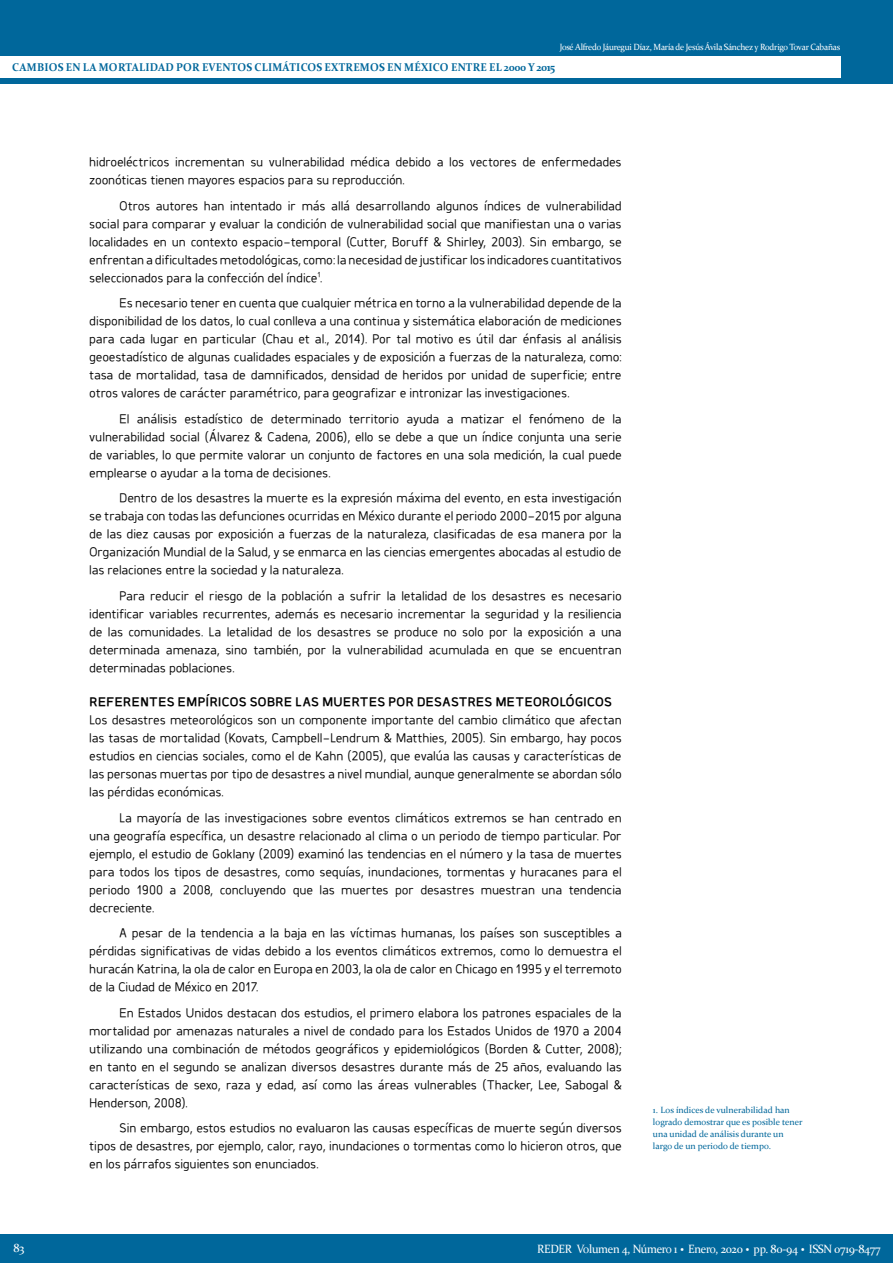
<style>
.page{position:relative;width:893px;height:1263px;background:#fff}
.page>*{position:absolute;margin:0;border:0;box-sizing:border-box;transform-origin:0 0}
.Cuerpo{font:15px/18px "Hospital";letter-spacing:-.015em;color:#000;text-align:justify}
.Cuerpo_PRIMER_PÁRRAF{font:15px/18px "Hospital";letter-spacing:-.015em;color:#000;text-align:justify}
.Subtítulos{font:700 15px "Hospital";letter-spacing:-.015em;color:#000}
.t1{font:12px "Constantia";letter-spacing:-.025em;color:#fff;scale:.95 1}
.t2{font:700 11.25px "Constantia";letter-spacing:.02em;color:#00679b;scale:.95 1}
.Notas{font:9px/12px "Constantia";color:#00679b}
.t3{font:9px "Constantia";letter-spacing:-.025em;color:#fff;scale:.95 1}
.s1{font-weight:700;font-size:18px}
</style>
<div class="page">
<div style="left:0;top:0;width:893px;height:84px;background:#00679b"></div>
<div style="left:0;top:56px;width:840px;height:22px;background:#fff"></div>
<div style="left:0;top:1234px;width:893px;height:29px;background:#00679b"></div>
<p class="t3" style="left:560px;top:41px;width:297px">José Alfredo Jáuregui Díaz, María de Jesús Ávila Sánchez y Rodrigo Tovar Cabañas</p>
<p class="t2" style="left:12px;top:60px;width:573px">CAMBIOS EN LA MORTALIDAD POR EVENTOS CLIMÁTICOS EXTREMOS EN MÉXICO ENTRE EL 2000 Y 2015</p>
<p class="Cuerpo" style="left:89px;top:153px;width:534px">hidroeléctricos incrementan su vulnerabilidad médica debido a los vectores de enfermedades zoonóticas tienen mayores espacios para su reproducción.</p>
<p class="Cuerpo" style="left:89px;top:196px;width:534px;text-indent:30px">Otros autores han intentado ir más allá desarrollando algunos índices de vulnerabilidad social para comparar y evaluar la condición de vulnerabilidad social que manifiestan una o varias localidades en un contexto espacio-temporal (Cutter, Boruff &amp; Shirley, 2003). Sin embargo, se enfrentan a dificultades metodológicas, como: la necesidad de justificar los indicadores cuantitativos seleccionados para la confección del índice<sup>1</sup>.</p>
<p class="Cuerpo" style="left:89px;top:294px;width:534px;text-indent:30px">Es necesario tener en cuenta que cualquier métrica en torno a la vulnerabilidad depende de la disponibilidad de los datos, lo cual conlleva a una continua y sistemática elaboración de mediciones para cada lugar en particular (Chau et al., 2014). Por tal motivo es útil dar énfasis al análisis geoestadístico de algunas cualidades espaciales y de exposición a fuerzas de la naturaleza, como: tasa de mortalidad, tasa de damnificados, densidad de heridos por unidad de superficie; entre otros valores de carácter paramétrico, para geografizar e intronizar las investigaciones.</p>
<p class="Cuerpo" style="left:89px;top:409px;width:534px;text-indent:30px">El análisis estadístico de determinado territorio ayuda a matizar el fenómeno de la vulnerabilidad social (Álvarez &amp; Cadena, 2006), ello se debe a que un índice conjunta una serie de variables, lo que permite valorar un conjunto de factores en una sola medición, la cual puede emplearse o ayudar a la toma de decisiones.</p>
<p class="Cuerpo" style="left:89px;top:489px;width:534px;text-indent:30px">Dentro de los desastres la muerte es la expresión máxima del evento, en esta investigación se trabaja con todas las defunciones ocurridas en México durante el periodo 2000-2015 por alguna de las diez causas por exposición a fuerzas de la naturaleza, clasificadas de esa manera por la Organización Mundial de la Salud, y se enmarca en las ciencias emergentes abocadas al estudio de las relaciones entre la sociedad y la naturaleza.</p>
<p class="Cuerpo" style="left:89px;top:586px;width:534px;text-indent:30px">Para reducir el riesgo de la población a sufrir la letalidad de los desastres es necesario identificar variables recurrentes, además es necesario incrementar la seguridad y la resiliencia de las comunidades. La letalidad de los desastres se produce no solo por la exposición a una determinada amenaza, sino también, por la vulnerabilidad acumulada en que se encuentran determinadas poblaciones.</p>
<p class="Subtítulos" style="left:89px;top:694px;width:525px">REFERENTES EMPÍRICOS SOBRE LAS MUERTES POR DESASTRES METEOROLÓGICOS</p>
<p class="Cuerpo_PRIMER_PÁRRAF" style="left:89px;top:711px;width:534px">Los desastres meteorológicos son un componente importante del cambio climático que afectan las tasas de mortalidad (Kovats, Campbell-Lendrum &amp; Matthies, 2005). Sin embargo, hay pocos estudios en ciencias sociales, como el de Kahn (2005), que evalúa las causas y características de las personas muertas por tipo de desastres a nivel mundial, aunque generalmente se abordan sólo las pérdidas económicas.</p>
<p class="Cuerpo" style="left:89px;top:808px;width:534px;text-indent:30px">La mayoría de las investigaciones sobre eventos climáticos extremos se han centrado en una geografía específica, un desastre relacionado al clima o un periodo de tiempo particular. Por ejemplo, el estudio de Goklany (2009) examinó las tendencias en el número y la tasa de muertes para todos los tipos de desastres, como sequías, inundaciones, tormentas y huracanes para el periodo 1900 a 2008, concluyendo que las muertes por desastres muestran una tendencia decreciente.</p>
<p class="Cuerpo" style="left:89px;top:924px;width:534px;text-indent:30px">A pesar de la tendencia a la baja en las víctimas humanas, los países son susceptibles a pérdidas significativas de vidas debido a los eventos climáticos extremos, como lo demuestra el huracán Katrina, la ola de calor en Europa en 2003, la ola de calor en Chicago en 1995 y el terremoto de la Ciudad de México en 2017.</p>
<p class="Cuerpo" style="left:89px;top:1003px;width:534px;text-indent:30px">En Estados Unidos destacan dos estudios, el primero elabora los patrones espaciales de la mortalidad por amenazas naturales a nivel de condado para los Estados Unidos de 1970 a 2004 utilizando una combinación de métodos geográficos y epidemiológicos (Borden &amp; Cutter, 2008); en tanto en el segundo se analizan diversos desastres durante más de 25 años, evaluando las características de sexo, raza y edad, así como las áreas vulnerables (Thacker, Lee, Sabogal &amp; Henderson, 2008).</p>
<p class="Cuerpo" style="left:89px;top:1119px;width:534px;text-indent:30px">Sin embargo, estos estudios no evaluaron las causas específicas de muerte según diversos tipos de desastres, por ejemplo, calor, rayo, inundaciones o tormentas como lo hicieron otros, que en los párrafos siguientes son enunciados.</p>
<p class="Notas" style="left:653px;top:1103px;width:151px">1. Los índices de vulnerabilidad han logrado demostrar que es posible tener una unidad de análisis durante un largo de un periodo de tiempo.</p>
<p class="t1" style="left:14px;top:1239px;width:13px">83</p>
<p class="t1" style="left:537px;top:1240px;width:363px">REDER Volumen 4, Número 1 <span class="s1">·</span> Enero, 2020 <span class="s1">·</span> pp. 80-94 <span class="s1">·</span> ISSN 0719-8477</p>
</div>
